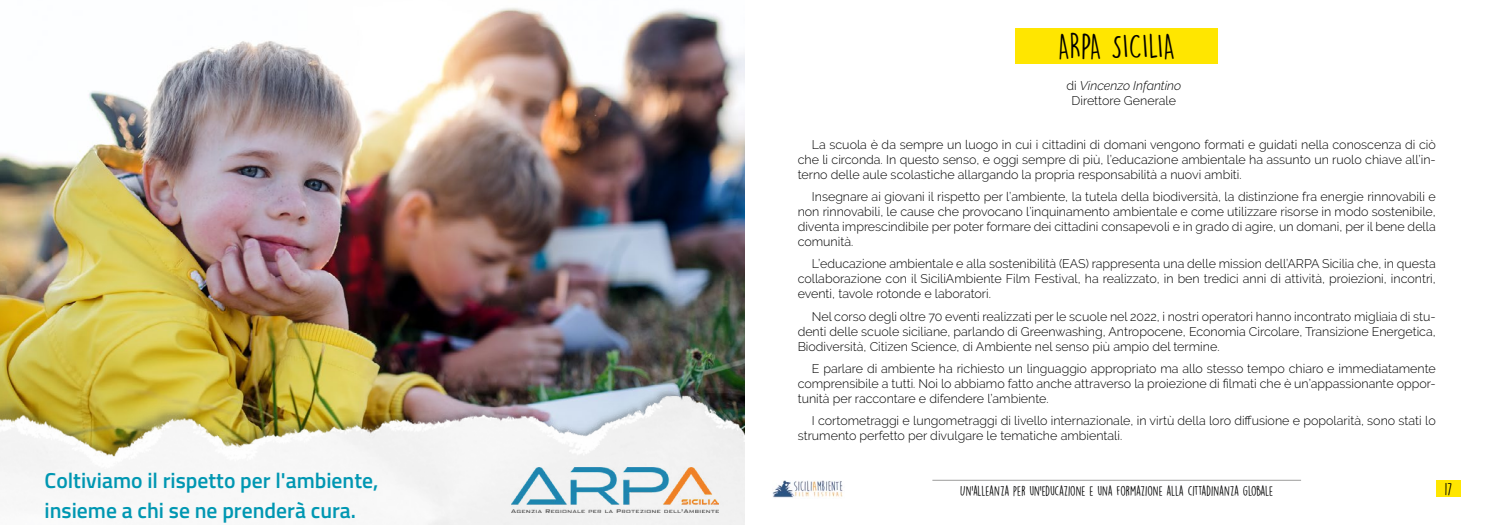
<style>
.page{position:relative;width:1489px;height:525px;background:#fff}
.page>*{position:absolute;margin:0;border:0;box-sizing:border-box;transform-origin:0 0}
.t1{font:31.25px "DK Lemon Yellow Sun";color:#000}
.t2{font:600 21.62px/29.6px "Titillium Web";color:#0097b2}
.t3{font:15px "DK Lemon Yellow Sun";color:#000}
.t4{font:300 12.5px/15px "Raleway";color:#000;text-align:justify}
.t5{font:12.5px "DK Lemon Yellow Sun";letter-spacing:-.01em;color:#000}
.s1{font-style:italic}
</style>
<div class="page">
<div style="left:1436px;top:480px;width:24px;height:16px;background:#ffe600"></div>
<hr style="left:932px;top:480px;width:368px;height:1px;background:#9d9d9c">
<img style="left:772px;top:480px;width:71px;height:18px">
<div style="left:1015px;top:28px;width:202px;height:36px;background:#ffe600"></div>
<img style="left:0;top:8px;width:744px;height:371px">
<img style="left:0;top:379px;width:744px;height:145px">
<img style="left:511px;top:467px;width:207px;height:45px">
<h2 class="t2" style="left:45px;top:464px;width:335px">Coltiviamo il rispetto per l'ambiente, insieme a chi se ne prenderà cura.</h2>
<h1 class="t1" style="left:1058px;top:27px;width:118px">ARPA SICILIA</h1>
<p class="t4" style="left:1066px;top:78px;width:116px;text-align:center">di <span class="s1">Vincenzo Infantino<br></span>Direttore Generale</p>
<p class="t4" style="left:797px;top:137px;width:639px;text-indent:14px">La scuola è da sempre un luogo in cui i cittadini di domani vengono formati e guidati nella conoscenza di ciò che li circonda. In questo senso, e oggi sempre di più, l’educazione ambientale ha assunto un ruolo chiave all’in&shy;terno delle aule scolastiche allargando la propria responsabilità a nuovi ambiti.</p>
<p class="t4" style="left:797px;top:189px;width:639px;text-indent:14px">Insegnare ai giovani il rispetto per l’ambiente, la tutela della biodiversità, la distinzione fra energie rinnovabili e non rinnovabili, le cause che provocano l’inquinamento ambientale e come utilizzare risorse in modo sostenibile, diventa imprescindibile per poter formare dei cittadini consapevoli e in grado di agire, un domani, per il bene della comunità.</p>
<p class="t4" style="left:797px;top:256px;width:639px;text-indent:14px">L’educazione ambientale e alla sostenibilità (EAS) rappresenta una delle mission dell’ARPA Sicilia che, in questa collaborazione con il SiciliAmbiente Film Festival, ha realizzato, in ben tredici anni di attività, proiezioni, incontri, eventi, tavole rotonde e laboratori.</p>
<p class="t4" style="left:797px;top:308px;width:639px;text-indent:14px">Nel corso degli oltre 70 eventi realizzati per le scuole nel 2022, i nostri operatori hanno incontrato migliaia di stu&shy;denti delle scuole siciliane, parlando di Greenwashing, Antropocene, Economia Circolare, Transizione Energetica, Biodiversità, Citizen Science, di Ambiente nel senso più ampio del termine.</p>
<p class="t4" style="left:797px;top:360px;width:639px;text-indent:14px">E parlare di ambiente ha richiesto un linguaggio appropriato ma allo stesso tempo chiaro e immediatamente comprensibile a tutti. Noi lo abbiamo fatto anche attraverso la proiezione di filmati che è un’appassionante oppor&shy;tunità per raccontare e difendere l’ambiente.</p>
<p class="t4" style="left:797px;top:412px;width:639px;text-indent:14px">I cortometraggi e lungometraggi di livello internazionale, in virtù della loro diffusione e popolarità, sono stati lo strumento perfetto per divulgare le tematiche ambientali.</p>
<p class="t5" style="left:960px;top:483px;width:314px">UN’ALLEANZA PER UN’EDUCAZIONE E UNA FORMAZIONE ALLA CITTADINANZA GLOBALE</p>
<p class="t3" style="left:1444px;top:479px;width:9px">17</p>
</div>
